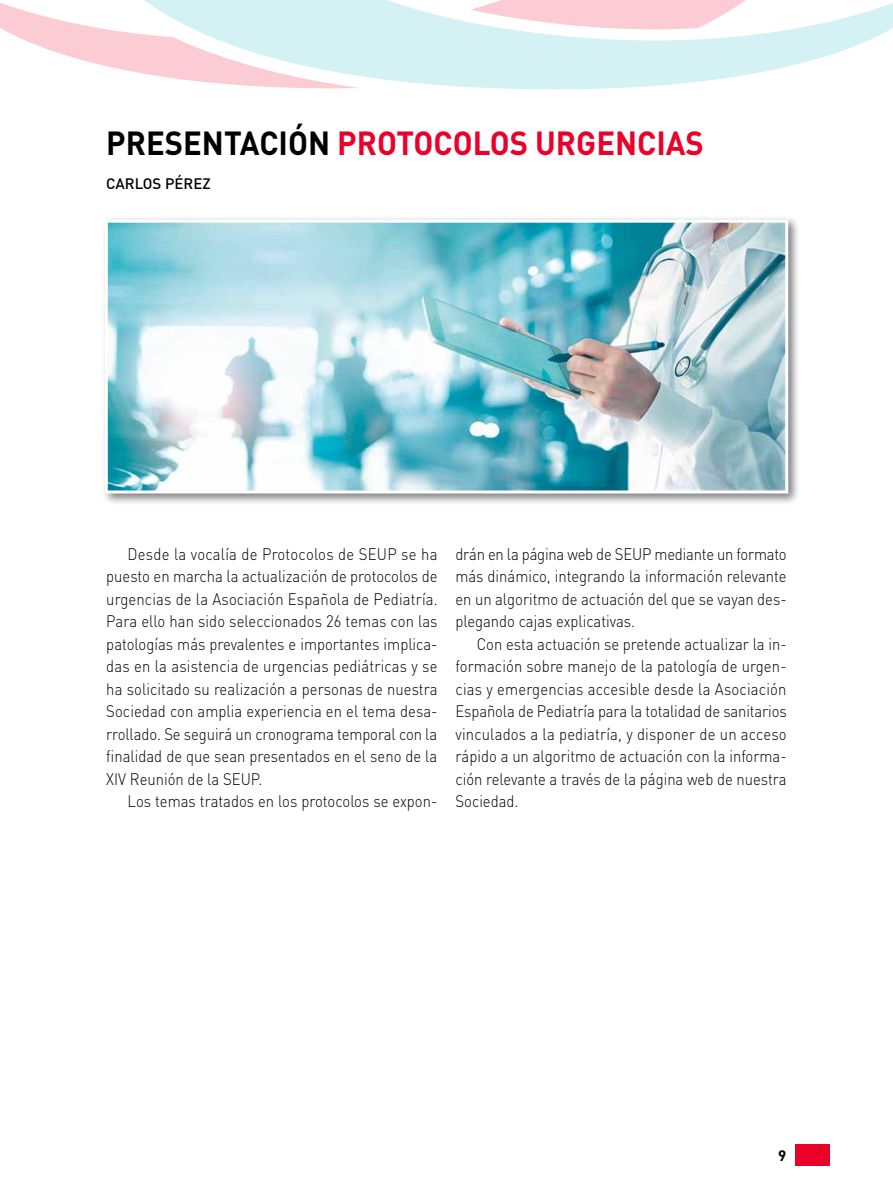
<style>
.page{position:relative;width:893px;height:1191px;background:#fff}
.page>*{position:absolute;margin:0;border:0;box-sizing:border-box;transform-origin:0 0}
.t1{font:700 33px "DIN";color:#ea0029;scale:.94 1}
.t2{font:300 16.5px/22.5px "DIN";color:#000;text-align:justify;scale:.9 1}
.t3{font:500 15px "DIN";color:#000}
.t4{font:700 15px "DIN";color:#000}
.s1{color:#000}
</style>
<div class="page">
<svg style="left:0;top:3px;width:88px;height:59px"></svg>
<svg style="left:88px;top:0;width:805px;height:89px;fill:#d4f2f4"></svg>
<div style="left:101px;top:216px;width:700px;height:290px;background:#000;opacity:.5"></div>
<img style="left:109px;top:224px;width:675px;height:265px">
<div style="left:105px;top:220px;width:683px;height:273px;border:3px solid #fff"></div>
<div style="left:795px;top:1144px;width:34px;height:22px;background:#ea0029"></div>
<h1 class="t1" style="left:106px;top:121px;width:637px"><span class="s1">PRESENTACIÓN</span> PROTOCOLOS URGENCIAS</h1>
<p class="t3" style="left:106px;top:174px;width:106px">CARLOS PÉREZ</p>
<p class="t2" style="left:106px;top:542px;width:370px;text-indent:21px">Desde la vocalía de Protocolos de SEUP se ha puesto en marcha la actualización de protocolos de urgencias de la Asociación Española de Pediatría.<br>Para ello han sido seleccionados 26 temas con las patologías más prevalentes e importantes implica&shy;das en la asistencia de urgencias pediátricas y se ha solicitado su realización a personas de nuestra Sociedad con amplia experiencia en el tema desa&shy;rrollado. Se seguirá un cronograma temporal con la finalidad de que sean presentados en el seno de la XIV Reunión de la SEUP.</p>
<p class="t2" style="left:128px;top:790px;width:346px">Los temas tratados en los protocolos se expon-</p>
<p class="t2" style="left:455px;top:542px;width:370px">drán en la página web de SEUP mediante un formato más dinámico, integrando la información relevante en un algoritmo de actuación del que se vayan des&shy;plegando cajas explicativas.</p>
<p class="t2" style="left:455px;top:632px;width:370px;text-indent:21px">Con esta actuación se pretende actualizar la in&shy;formación sobre manejo de la patología de urgen&shy;cias y emergencias accesible desde la Asociación Española de Pediatría para la totalidad de sanitarios vinculados a la pediatría, y disponer de un acceso rápido a un algoritmo de actuación con la informa&shy;ción relevante a través de la página web de nuestra Sociedad.</p>
<p class="t4" style="left:778px;top:1146px;width:10px">9</p>
</div>
